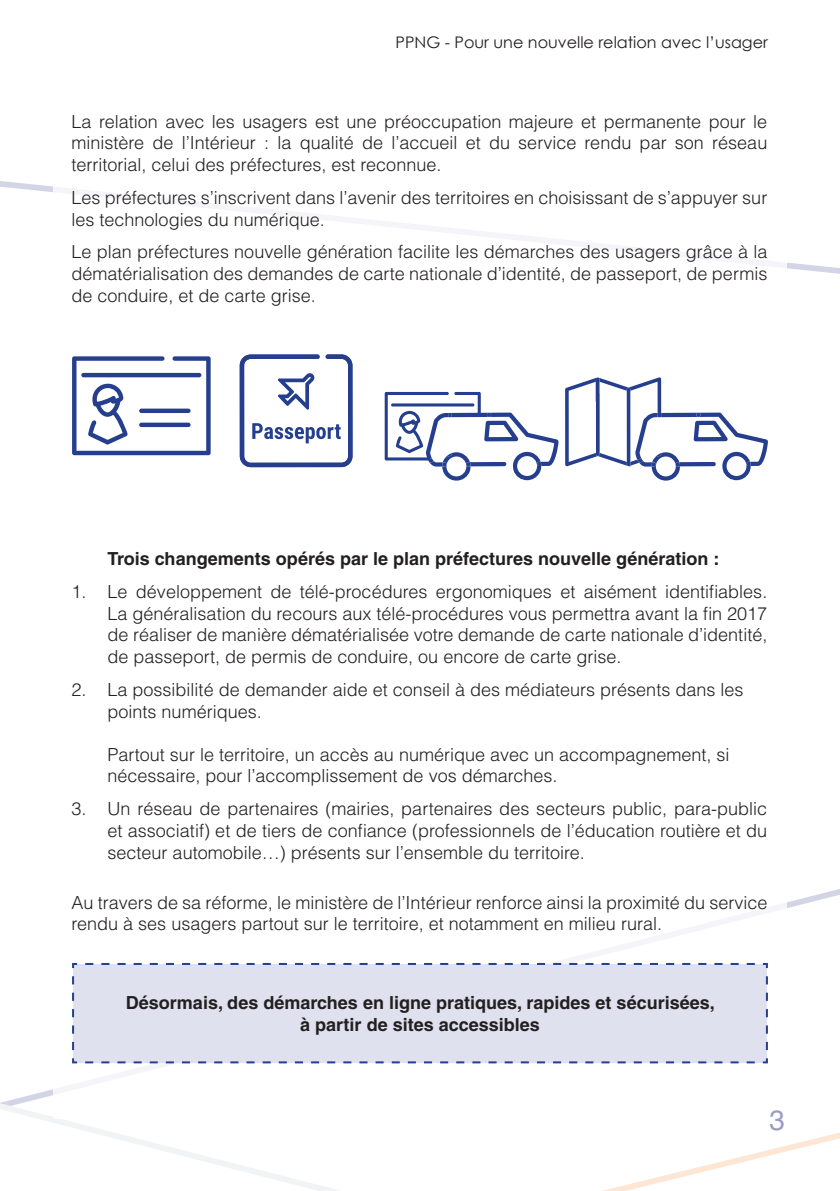
<style>
.page{position:relative;width:840px;height:1191px;background:#fff}
.page>*{position:absolute;margin:0;border:0;box-sizing:border-box;transform-origin:0 0}
.titre{font:28px "Helvetica";color:#9b9bc6}
.texte{font:300 18px/21.6px "Helvetica";color:#231f20;text-align:justify}
.texte-2{font:700 18px/21.6px "Helvetica";color:#231f20;text-align:center}
.t1{font:16px "Century Gothic";color:#231f20}
</style>
<div class="page">
<svg style="left:0;top:181px;width:839px;height:93px"></svg>
<svg style="left:0;top:1099px;width:339px;height:92px"></svg>
<svg style="left:602px;top:1133px;width:237px;height:58px"></svg>
<div style="left:53px;top:72px;width:733px;height:1047px;background:#fff"></div>
<div style="left:72px;top:962px;width:696px;height:102px;background:#e0e1ee"></div>
<svg style="left:72px;top:356px;width:138px;height:99px"></svg>
<hr style="left:81px;top:373px;width:120px;height:4px;background:#253f8e;border-radius:2px">
<div style="left:139px;top:408px;width:51px;height:5px;background:#253f8e;border-radius:2px"></div>
<div style="left:139px;top:422px;width:51px;height:5px;background:#253f8e;border-radius:2px"></div>
<svg style="left:239px;top:354px;width:113px;height:113px"></svg>
<svg style="left:384px;top:392px;width:174px;height:88px"></svg>
<svg style="left:565px;top:377px;width:202px;height:103px"></svg>
<p class="t1" style="left:395px;top:31px;width:373px">PPNG - Pour une nouvelle relation avec l’usager</p>
<p class="texte" style="left:71px;top:110px;width:697px">La relation avec les usagers est une préoccupation majeure et permanente pour le ministère de l’Intérieur : la qualité de l’accueil et du service rendu par son réseau territorial, celui des préfectures, est reconnue.</p>
<p class="texte" style="left:71px;top:187px;width:697px">Les préfectures s’inscrivent dans l’avenir des territoires en choisissant de s’appuyer sur les technologies du numérique.</p>
<p class="texte" style="left:71px;top:241px;width:697px">Le plan préfectures nouvelle génération facilite les démarches des usagers grâce à la dématérialisation des demandes de carte nationale d’identité, de passeport, de permis de conduire, et de carte grise.</p>
<p class="texte-2" style="left:107px;top:548px;width:613px">Trois changements opérés par le plan préfectures nouvelle génération :</p>
<p class="texte" style="left:107px;top:581px;width:661px;text-indent:-36px">1. Le développement de télé-procédures ergonomiques et aisément identifiables.<br>La généralisation du recours aux télé-procédures vous permettra avant la fin 2017 de réaliser de manière dématérialisée votre demande de carte nationale d’identité, de passeport, de permis de conduire, ou encore de carte grise.</p>
<p class="texte" style="left:107px;top:678px;width:637px;text-indent:-36px">2. La possibilité de demander aide et conseil à des médiateurs présents dans les points numériques.</p>
<p class="texte" style="left:107px;top:743px;width:623px">Partout sur le territoire, un accès au numérique avec un accompagnement, si nécessaire, pour l’accomplissement de vos démarches.</p>
<p class="texte" style="left:107px;top:798px;width:661px;text-indent:-36px">3. Un réseau de partenaires (mairies, partenaires des secteurs public, para-public et associatif) et de tiers de confiance (professionnels de l’éducation routière et du secteur automobile…) présents sur l’ensemble du territoire.</p>
<p class="texte" style="left:71px;top:891px;width:697px">Au travers de sa réforme, le ministère de l’Intérieur renforce ainsi la proximité du service rendu à ses usagers partout sur le territoire, et notamment en milieu rural.</p>
<p class="texte-2" style="left:126px;top:992px;width:590px">Désormais, des démarches en ligne pratiques, rapides et sécurisées, à partir de sites accessibles</p>
<p class="titre" style="left:768px;top:1104px;width:17px">3</p>
</div>
